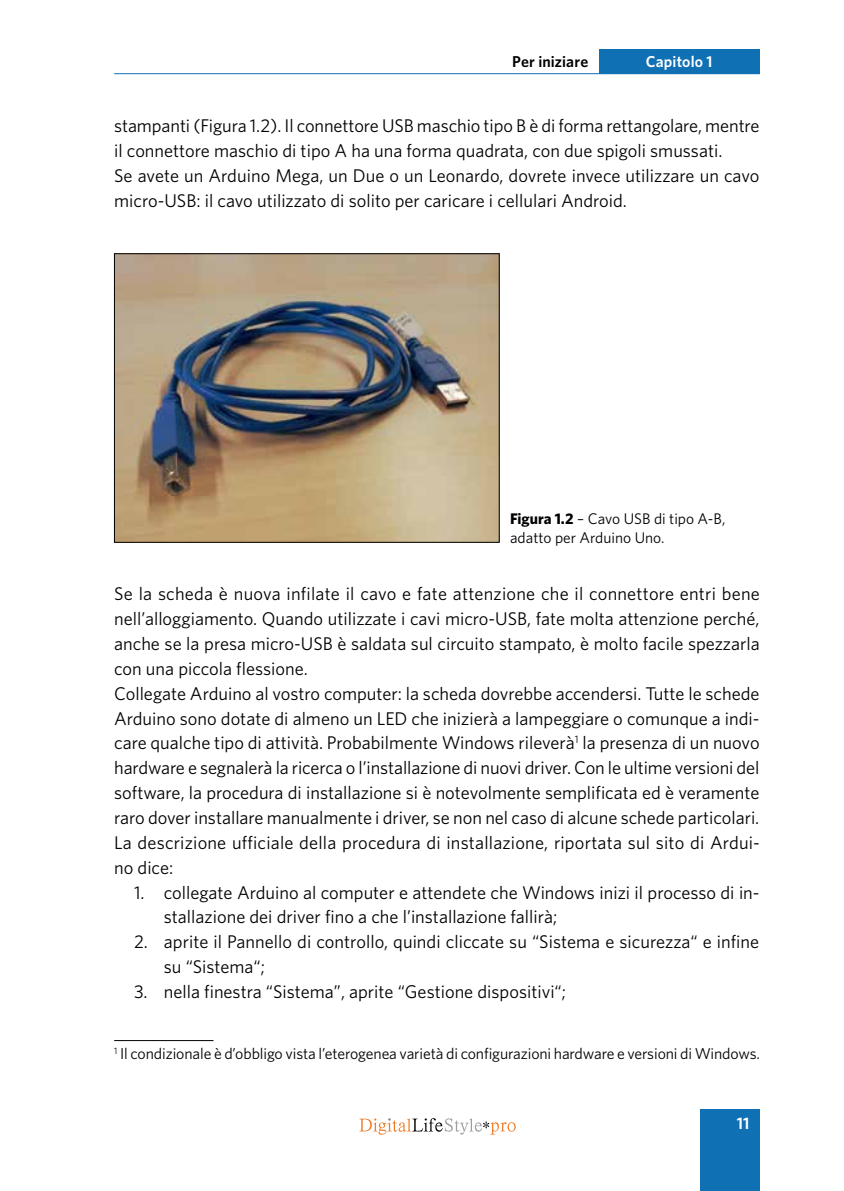
<style>
.page{position:relative;width:844px;height:1191px;background:#fff}
.page>*{position:absolute;margin:0;border:0;box-sizing:border-box;transform-origin:0 0}
.t1{font:18.38px/24.8px "Whitney";color:#000}
.t2{font:600 16.62px "Whitney";color:#fff}
.t3{font:15.75px "Whitney";letter-spacing:-.005em;color:#000}
.t4{font:600 15.75px "Whitney";letter-spacing:.01em;color:#000}
.t5{font:600 15.75px "Whitney";letter-spacing:.01em;color:#fff}
.t6{font:15.4px/18.6px "Whitney";color:#000}
.s1{font-weight:700}
</style>
<div class="page">
<div style="left:700px;top:1109px;width:59px;height:82px;background:#1070b4"></div>
<svg style="left:359px;top:1118px;width:156px;height:16px"></svg>
<div style="left:598px;top:50px;width:161px;height:24px;background:#1070b4"></div>
<hr style="left:114px;top:73px;width:645px;height:1px;background:#1070b4">
<img style="left:116px;top:255px;width:381px;height:285px">
<div style="left:114px;top:253px;width:385px;height:289px;border:1px solid #000"></div>
<hr style="left:114px;top:1040px;width:99px;height:1px;background:#000">
<p class="t4" style="left:512px;top:52px;width:78px">Per iniziare</p>
<p class="t5" style="left:645px;top:52px;width:68px">Capitolo 1</p>
<p class="t1" style="left:114px;top:113px;width:646px">stampanti (Figura 1.2). Il connettore USB maschio tipo B è di forma rettangolare, mentre il connettore maschio di tipo A ha una forma quadrata, con due spigoli smussati.<br>Se avete un Arduino Mega, un Due o un Leonardo, dovrete invece utilizzare un cavo micro-USB: il cavo utilizzato di solito per caricare i cellulari Android.</p>
<p class="t6" style="left:510px;top:509px;width:217px"><span class="s1">Figura 1.2</span> – Cavo U SB di tipo A-B, adatto per Arduino U no.</p>
<p class="t1" style="left:114px;top:581px;width:647px">Se la scheda è nuova infilate il cavo e fate attenzione che il connettore entri bene nell’alloggiamento. Quando utilizzate i cavi micro-USB, fate molta attenzione perché, anche se la presa micro-USB è saldata sul circuito stampato, è molto facile spezzarla con una piccola flessione.<br>Collegate Arduino al vostro computer: la scheda dovrebbe accendersi. Tutte le schede Arduino sono dotate di almeno un LED che inizierà a lampeggiare o comunque a indi&shy;care qualche tipo di attività. Probabilmente Windows rileverà<sup>1</sup> la presenza di un nuovo hardware e segnalerà la ricerca o l’installazione di nuovi driver. Con le ultime versioni del software, la procedura di installazione si è notevolmente semplificata ed è veramente raro dover installare manualmente i driver, se non nel caso di alcune schede particolari.<br>La descrizione ufficiale della procedura di installazione, riportata sul sito di Ardui&shy;no dice:</p>
<p class="t1" style="left:164px;top:879px;width:597px;text-indent:-30px">1. collegate Arduino al computer e attendete che Windows inizi il processo di in&shy;stallazione dei driver fino a che l’installazione fallirà;</p>
<p class="t1" style="left:164px;top:929px;width:596px;text-indent:-30px">2. aprite il Pannello di controllo, quindi cliccate su “Sistema e sicurezza“ e infine su “Sistema“;</p>
<p class="t1" style="left:134px;top:978px;width:433px">3. nella finestra “Sistema”, aprite “Gestione dispositivi“;</p>
<p class="t3" style="left:114px;top:1044px;width:647px"><sup>1</sup> Il condizionale è d’obbligo vista l’eterogenea varietà di configurazioni hardware e versioni di Windows.</p>
<p class="t2" style="left:736px;top:1113px;width:14px">11</p>
</div>
